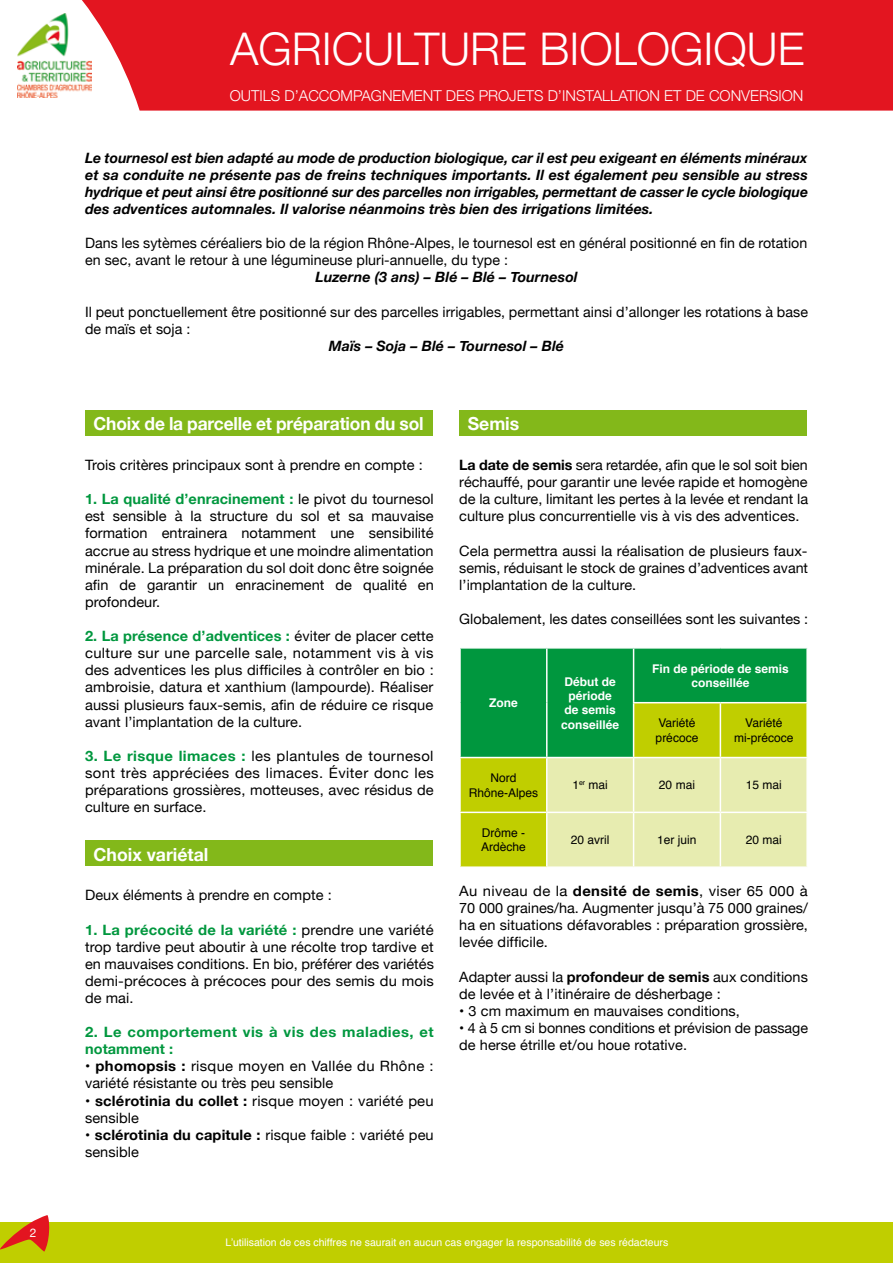
<style>
.page{position:relative;width:893px;height:1263px;background:#fff}
.page>*{position:absolute;margin:0;border:0;box-sizing:border-box;transform-origin:0 0}
.t1{font:300 45px "Helvetica Neue";color:#fff}
.t2{font:700 18px "Helvetica Neue";letter-spacing:-.01em;color:#fff;scale:.96 1}
.t3{font:700 18px "Helvetica Neue";letter-spacing:-.01em;color:#fff}
.t4{font:300 15px "Helvetica Neue";color:#fff}
.t5{font:14.25px/17.1px "Helvetica Neue";letter-spacing:.005em;color:#000}
.t6{font:14.25px/17.1px "Helvetica Neue";letter-spacing:.005em;color:#000;text-align:justify;scale:1.04 1}
.t7{font:italic 700 14.25px/17.1px "Helvetica Neue";letter-spacing:.005em;color:#000;text-align:justify}
.t8{font:700 14.25px/17.1px "Helvetica Neue";letter-spacing:.03em;color:#00973e;scale:1.04 1}
.t9{font:12px/14.4px "Helvetica";color:#000}
.t10{font:700 12px/14.4px "Helvetica";color:#fff;text-align:center}
.t11{font:12px "Helvetica Neue";color:#fff}
.t12{font:10.5px "Helvetica";color:#fff}
.s1{font-weight:700;color:#00973e}
.s2{font-weight:700}
</style>
<div class="page">
<img style="left:18px;top:18px;width:36px;height:79px">
<svg style="left:54px;top:0;width:839px;height:111px;background:#e3252f"></svg>
<div style="left:0;top:1222px;width:893px;height:41px;background:#c0ce00"></div>
<div style="left:85px;top:410px;width:347px;height:26px;background:#83b81a"></div>
<div style="left:85px;top:840px;width:347px;height:26px;background:#83b81a"></div>
<div style="left:459px;top:410px;width:347px;height:26px;background:#83b81a"></div>
<svg style="left:461px;top:649px;width:345px;height:217px;background:#86c45a"></svg>
<hr style="left:546px;top:649px;width:2px;height:54px;background:#fff">
<hr style="left:633px;top:649px;width:1px;height:53px;background:#fff">
<hr style="left:546px;top:703px;width:2px;height:54px;background:#fff">
<hr style="left:633px;top:702px;width:87px;height:1px;background:#fff">
<hr style="left:633px;top:703px;width:1px;height:54px;background:#fff">
<hr style="left:720px;top:702px;width:88px;height:1px;background:#fff">
<hr style="left:720px;top:703px;width:1px;height:54px;background:#fff">
<hr style="left:459px;top:757px;width:88px;height:1px;background:#fff">
<hr style="left:547px;top:757px;width:87px;height:1px;background:#fff">
<hr style="left:546px;top:758px;width:2px;height:54px;background:#fff">
<hr style="left:634px;top:757px;width:86px;height:1px;background:#fff">
<hr style="left:633px;top:758px;width:1px;height:54px;background:#fff">
<hr style="left:720px;top:757px;width:88px;height:1px;background:#fff">
<hr style="left:720px;top:758px;width:1px;height:54px;background:#fff">
<hr style="left:459px;top:812px;width:88px;height:1px;background:#fff">
<hr style="left:547px;top:812px;width:87px;height:1px;background:#fff">
<hr style="left:546px;top:813px;width:2px;height:53px;background:#fff">
<hr style="left:634px;top:812px;width:86px;height:1px;background:#fff">
<hr style="left:633px;top:813px;width:1px;height:53px;background:#fff">
<hr style="left:720px;top:812px;width:88px;height:1px;background:#fff">
<hr style="left:720px;top:813px;width:1px;height:53px;background:#fff">
<svg style="left:0;top:1215px;width:49px;height:36px"></svg>
<p class="t11" style="left:30px;top:1224px;width:8px">2</p>
<h1 class="t1" style="left:230px;top:13px;width:576px">AGRICULTURE BIOLOGIQUE</h1>
<p class="t4" style="left:230px;top:84px;width:575px">OUTILS D’ACCOMPAGNEMENT DES PROJETS D’INSTALLATION ET DE CONVERSION</p>
<p class="t7" style="left:85px;top:149px;width:724px">Le tournesol est bien adapté au mode de production biologique, car il est peu exigeant en éléments minéraux et sa conduite ne présente pas de freins techniques importants. Il est également peu sensible au stress hydrique et peut ainsi être positionné sur des parcelles non irrigables, permettant de casser le cycle biologique des adventices automnales. Il valorise néanmoins très bien des irrigations limitées.</p>
<p class="t5" style="left:85px;top:235px;width:724px">Dans les sytèmes céréaliers bio de la région Rhône-Alpes, le tournesol est en général positionné en fin de rotation en sec, avant le retour à une légumineuse pluri-annuelle, du type :</p>
<p class="t7" style="left:315px;top:269px;width:264px">Luzerne (3 ans) – Blé – Blé – Tournesol</p>
<p class="t5" style="left:85px;top:304px;width:724px">Il peut ponctuellement être positionné sur des parcelles irrigables, permettant ainsi d’allonger les rotations à base de maïs et soja :</p>
<p class="t7" style="left:329px;top:338px;width:237px">Maïs – Soja – Blé – Tournesol – Blé</p>
<p class="t2" style="left:94px;top:410px;width:345px">Choix de la parcelle et préparation du sol</p>
<p class="t5" style="left:85px;top:457px;width:339px">Trois critères principaux sont à prendre en compte :</p>
<p class="t5" style="left:85px;top:491px;width:350px;text-align:justify"><span class="s1">1. La qualité d’enracinement :</span> le pivot du tournesol est sensible à la structure du sol et sa mauvaise formation entrainera notamment une sensibilité accrue au stress hydrique et une moindre alimentation minérale. La préparation du sol doit donc être soignée afin de garantir un enracinement de qualité en profondeur.</p>
<p class="t5" style="left:85px;top:628px;width:350px;text-align:justify"><span class="s1">2. La présence d’adventices :</span> éviter de placer cette culture sur une parcelle sale, notamment vis à vis des adventices les plus difficiles à contrôler en bio : ambroisie, datura et xanthium (lampourde). Réaliser aussi plusieurs faux-semis, afin de réduire ce risque avant l’implantation de la culture.</p>
<p class="t6" style="left:85px;top:748px;width:337px"><span class="s1">3. Le risque limaces :</span> les plantules de tournesol sont très appréciées des limaces. Éviter donc les préparations grossières, motteuses, avec résidus de culture en surface.</p>
<p class="t3" style="left:94px;top:840px;width:116px">Choix variétal</p>
<p class="t5" style="left:85px;top:887px;width:248px">Deux éléments à prendre en compte :</p>
<p class="t6" style="left:85px;top:922px;width:337px"><span class="s1">1. La précocité de la variété :</span> prendre une variété trop tardive peut aboutir à une récolte trop tardive et en mauvaises conditions. En bio, préférer des variétés demi-précoces à précoces pour des semis du mois de mai.</p>
<p class="t8" style="left:85px;top:1024px;width:337px">2. Le comportement vis à vis des maladies, et notamment :</p>
<p class="t6" style="left:85px;top:1058px;width:337px"><span class="s2">• phomopsis :</span> risque moyen en Vallée du Rhône : variété résistante ou très peu sensible</p>
<p class="t6" style="left:85px;top:1093px;width:337px"><span class="s2">• sclérotinia du collet :</span> risque moyen : variété peu sensible</p>
<p class="t5" style="left:85px;top:1127px;width:350px"><span class="s2">• sclérotinia du capitule :</span> risque faible : variété peu sensible</p>
<p class="t3" style="left:468px;top:410px;width:53px">Semis</p>
<p class="t5" style="left:459px;top:457px;width:350px;text-align:justify"><span class="s2">La date de semis</span> sera retardée, afin que le sol soit bien réchauffé, pour garantir une levée rapide et homogène de la culture, limitant les pertes à la levée et rendant la culture plus concurrentielle vis à vis des adventices.</p>
<p class="t5" style="left:459px;top:543px;width:350px;text-align:justify">Cela permettra aussi la réalisation de plusieurs faux&shy;semis, réduisant le stock de graines d’adventices avant l’implantation de la culture.</p>
<p class="t5" style="left:459px;top:611px;width:350px">Globalement, les dates conseillées sont les suivantes :</p>
<p class="t10" style="left:489px;top:696px;width:30px">Zone</p>
<p class="t10" style="left:561px;top:674px;width:60px">Début de période de semis conseillée</p>
<p class="t10" style="left:652px;top:661px;width:138px">Fin de période de semis conseillée</p>
<p class="t9" style="left:656px;top:716px;width:44px">Variété précoce</p>
<p class="t9" style="left:734px;top:716px;width:61px;text-align:center">Variété mi-précoce</p>
<p class="t9" style="left:469px;top:771px;width:71px;text-align:center">Nord<br>Rhône-Alpes</p>
<p class="t9" style="left:572px;top:778px;width:37px">1<sup>er</sup> mai</p>
<p class="t9" style="left:659px;top:778px;width:38px">20 mai</p>
<p class="t9" style="left:746px;top:778px;width:38px">15 mai</p>
<p class="t9" style="left:481px;top:826px;width:46px">Drôme -<br>Ardèche</p>
<p class="t9" style="left:571px;top:833px;width:40px">20 avril</p>
<p class="t9" style="left:657px;top:833px;width:41px">1er juin</p>
<p class="t9" style="left:746px;top:833px;width:38px">20 mai</p>
<p class="t6" style="left:459px;top:883px;width:337px">Au niveau de la <span class="s2">densité de semis</span>, viser 65 000 à 70 000 graines/ha. Augmenter jusqu’à 75 000 graines/ ha en situations défavorables : préparation grossière, levée difficile.</p>
<p class="t5" style="left:459px;top:969px;width:350px">Adapter aussi la <span class="s2">profondeur de semis</span> aux conditions de levée et à l’itinéraire de désherbage :</p>
<p class="t5" style="left:459px;top:1003px;width:282px">• 3 cm maximum en mauvaises conditions,</p>
<p class="t5" style="left:459px;top:1020px;width:350px">• 4 à 5 cm si bonnes conditions et prévision de passage de herse étrille et/ou houe rotative.</p>
<p class="t12" style="left:225px;top:1234px;width:444px">L’utilisation de ces chiffres ne saurait en aucun cas engager la responsabilité de ses rédacteurs</p>
</div>
